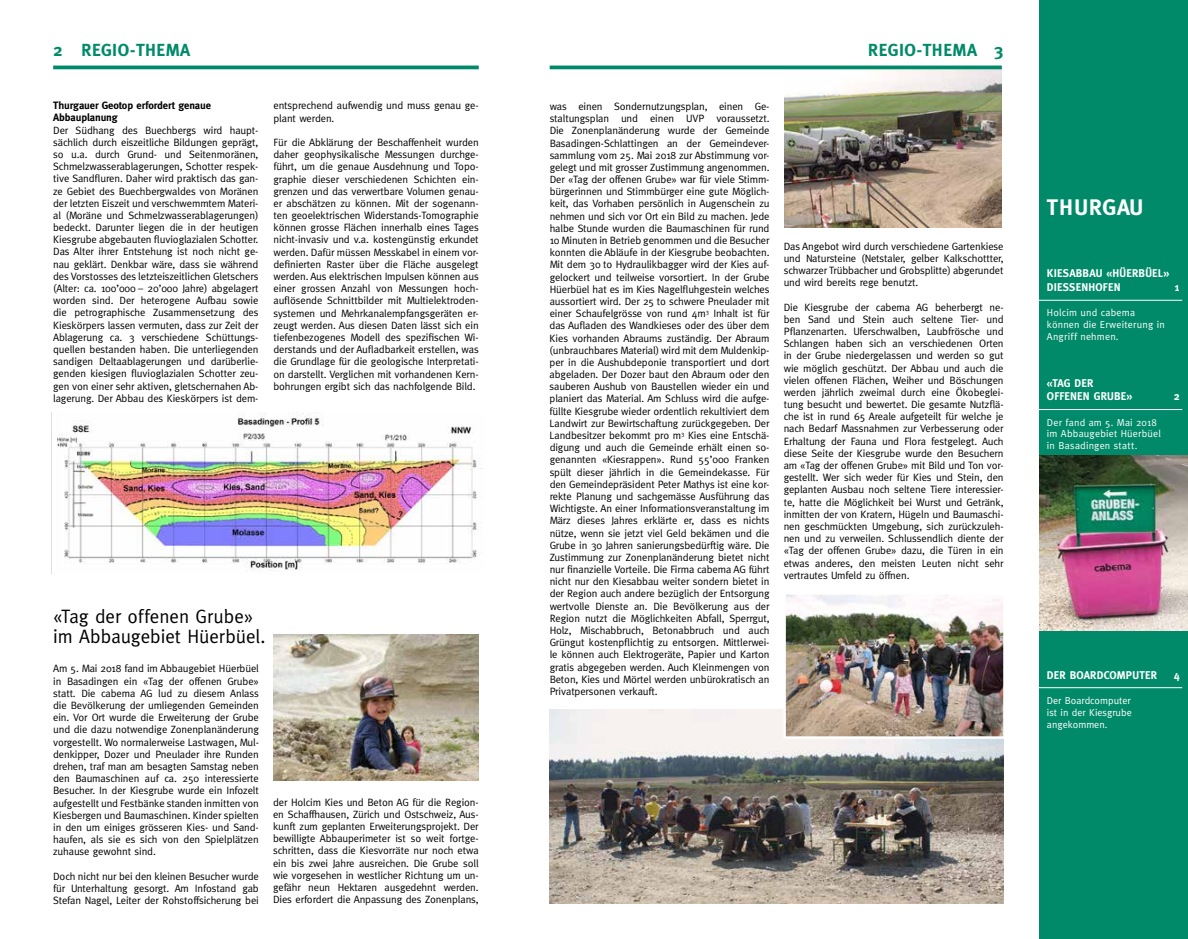
<style>
.page{position:relative;width:1188px;height:939px;background:#fff}
.page>*{position:absolute;margin:0;border:0;box-sizing:border-box;transform-origin:0 0}
.t1{font:700 22.5px "Meta";letter-spacing:.05em;color:#fff}
.t2{font:19.38px/20px "Meta";color:#000}
.t3{font:700 17.5px "Meta";letter-spacing:.025em;color:#008a69}
.t4{font:700 11.25px/13.5px "Meta";letter-spacing:.015em;color:#fff}
.t5{font:10.62px/12.1px "Meta";letter-spacing:-.01em;color:#000;text-align:justify}
.t6{font:700 10.62px/12.1px "Meta";letter-spacing:-.01em;color:#000}
.t7{font:10.12px/11.9px "Meta";letter-spacing:.015em;color:#fff}
</style>
<div class="page">
<div style="left:1038px;top:0;width:149px;height:939px;background:#008a69"></div>
<img style="left:783px;top:69px;width:218px;height:159px">
<hr style="left:53px;top:66px;width:425px;height:3px;background:#008a69">
<hr style="left:549px;top:66px;width:452px;height:3px;background:#008a69">
<hr style="left:1038px;top:300px;width:143px;height:1px;background:#fff">
<hr style="left:1038px;top:409px;width:143px;height:1px;background:#fff">
<hr style="left:1038px;top:687px;width:143px;height:1px;background:#fff">
<img style="left:1038px;top:456px;width:149px;height:175px">
<img style="left:57px;top:413px;width:425px;height:158px">
<img style="left:273px;top:635px;width:205px;height:146px">
<img style="left:549px;top:710px;width:454px;height:194px">
<img style="left:786px;top:595px;width:216px;height:141px">
<div style="left:783px;top:592px;width:222px;height:147px;border:2px solid #fff"></div>
<h3 class="t3" style="left:53px;top:40px;width:138px">2 REGIO-THEMA</h3>
<p class="t6" style="left:53px;top:99px;width:159px">Thurgauer Geotop erfordert genaue<br>Abbauplanung</p>
<p class="t5" style="left:53px;top:124px;width:207px">Der Südhang des Buechbergs wird haupt&shy;sächlich durch eiszeitliche Bildungen geprägt, so u.a. durch Grund- und Seitenmoränen, Schmelzwasserablagerungen, Schotter respek&shy;tive Sandfluren. Daher wird praktisch das gan&shy;ze Gebiet des Buechbergwaldes von Moränen der letzten Eiszeit und verschwemmtem Materi&shy;al (Moräne und Schmelzwasserablagerungen) bedeckt. Darunter liegen die in der heutigen Kiesgrube abgebauten fluvioglazialen Schotter.<br>Das Alter ihrer Entstehung ist noch nicht ge&shy;nau geklärt. Denkbar wäre, dass sie während des Vorstosses des letzteiszeitlichen Gletschers (Alter: ca. 100’000 – 20’000 Jahre) abgelagert worden sind. Der heterogene Aufbau sowie die petrographische Zusammensetzung des Kieskörpers lassen vermuten, dass zur Zeit der Ablagerung ca. 3 verschiedene Schüttungs&shy;quellen bestanden haben. Die unterliegenden sandigen Deltaablagerungen und darüberlie&shy;genden kiesigen fluvioglazialen Schotter zeu&shy;gen von einer sehr aktiven, gletschernahen Ab&shy;lagerung. Der Abbau des Kieskörpers ist dem-</p>
<p class="t5" style="left:273px;top:100px;width:207px">entsprechend aufwendig und muss genau ge&shy;plant werden.</p>
<p class="t5" style="left:273px;top:136px;width:207px">Für die Abklärung der Beschaffenheit wurden daher geophysikalische Messungen durchge&shy;führt, um die genaue Ausdehnung und Topo&shy;graphie dieser verschiedenen Schichten ein&shy;grenzen und das verwertbare Volumen genau&shy;er abschätzen zu können. Mit der sogenann&shy;ten geoelektrischen Widerstands-Tomographie können grosse Flächen innerhalb eines Tages nicht-invasiv und v.a. kostengünstig erkundet werden. Dafür müssen Messkabel in einem vor&shy;definierten Raster über die Fläche ausgelegt werden. Aus elektrischen Impulsen können aus einer grossen Anzahl von Messungen hoch&shy;auflösende Schnittbilder mit Multielektroden&shy;systemen und Mehrkanalempfangsgeräten er&shy;zeugt werden. Aus diesen Daten lässt sich ein tiefenbezogenes Modell des spezifischen Wi&shy;derstands und der Aufladbarkeit erstellen, was die Grundlage für die geologische Interpretati&shy;on darstellt. Verglichen mit vorhandenen Kern&shy;bohrungen ergibt sich das nachfolgende Bild.</p>
<h2 class="t2" style="left:53px;top:606px;width:214px">«Tag der offenen Grube» im Abbaugebiet Hüerbüel.</h2>
<p class="t5" style="left:53px;top:663px;width:207px">Am 5. Mai 2018 fand im Abbaugebiet Hüerbüel in Basadingen ein «Tag der offenen Grube» statt. Die cabema AG lud zu diesem Anlass die Bevölkerung der umliegenden Gemeinden ein. Vor Ort wurde die Erweiterung der Grube und die dazu notwendige Zonenplanänderung vorgestellt. Wo normalerweise Lastwagen, Mul&shy;denkipper, Dozer und Pneulader ihre Runden drehen, traf man am besagten Samstag neben den Baumaschinen auf ca. 250 interessierte Besucher. In der Kiesgrube wurde ein Infozelt aufgestellt und Festbänke standen inmitten von Kiesbergen und Baumaschinen. Kinder spielten in den um einiges grösseren Kies- und Sand&shy;haufen, als sie es sich von den Spielplätzen zuhause gewohnt sind.</p>
<p class="t5" style="left:53px;top:870px;width:207px">Doch nicht nur bei den kleinen Besucher wurde für Unterhaltung gesorgt. Am Infostand gab Stefan Nagel, Leiter der Rohstoffsicherung bei</p>
<p class="t5" style="left:273px;top:796px;width:207px">der Holcim Kies und Beton AG für die Region&shy;en Schaffhausen, Zürich und Ostschweiz, Aus&shy;kunft zum geplanten Erweiterungsprojekt. Der bewilligte Abbauperimeter ist so weit fortge&shy;schritten, dass die Kiesvorräte nur noch etwa ein bis zwei Jahre ausreichen. Die Grube soll wie vorgesehen in westlicher Richtung um un&shy;gefähr neun Hektaren ausgedehnt werden.<br>Dies erfordert die Anpassung des Zonenplans,</p>
<h3 class="t3" style="left:868px;top:40px;width:137px">REGIO-THEMA 3</h3>
<p class="t5" style="left:549px;top:100px;width:221px">was einen Sondernutzungsplan, einen Ge&shy;staltungsplan und einen UVP voraussetzt.<br>Die Zonenplanänderung wurde der Gemeinde Basadingen-Schlattingen an der Gemeindever&shy;sammlung vom 25. Mai 2018 zur Abstimmung vor&shy;gelegt und mit grosser Zustimmung angenommen.<br>Der «Tag der offenen Grube» war für viele Stimm&shy;bürgerinnen und Stimmbürger eine gute Möglich&shy;keit, das Vorhaben persönlich in Augenschein zu nehmen und sich vor Ort ein Bild zu machen. Jede halbe Stunde wurden die Baumaschinen für rund 10 Minuten in Betrieb genommen und die Besucher konnten die Abläufe in der Kiesgrube beobachten.<br>Mit dem 30 to Hydraulikbagger wird der Kies auf&shy;gelockert und teilweise vorsortiert. In der Grube Hüerbüel hat es im Kies Nagelfluhgestein welches aussortiert wird. Der 25 to schwere Pneulader mit einer Schaufelgrösse von rund 4m<sup>3</sup> Inhalt ist für das Aufladen des Wandkieses oder des über dem Kies vorhanden Abraums zuständig. Der Abraum (unbrauchbares Material) wird mit dem Muldenkip&shy;per in die Aushubdeponie transportiert und dort abgeladen. Der Dozer baut den Abraum oder den sauberen Aushub von Baustellen wieder ein und planiert das Material. Am Schluss wird die aufge&shy;füllte Kiesgrube wieder ordentlich rekultiviert dem Landwirt zur Bewirtschaftung zurückgegeben. Der Landbesitzer bekommt pro m<sup>3</sup> Kies eine Entschä&shy;digung und auch die Gemeinde erhält einen so&shy;genannten «Kiesrappen». Rund 55’000 Franken spült dieser jährlich in die Gemeindekasse. Für den Gemeindepräsident Peter Mathys ist eine kor&shy;rekte Planung und sachgemässe Ausführung das Wichtigste. An einer Informationsveranstaltung im März dieses Jahres erklärte er, dass es nichts nütze, wenn sie jetzt viel Geld bekämen und die Grube in 30 Jahren sanierungsbedürftig wäre. Die Zustimmung zur Zonenplanänderung bietet nicht nur finanzielle Vorteile. Die Firma cabema AG führt nicht nur den Kiesabbau weiter sondern bietet in der Region auch andere bezüglich der Entsorgung wertvolle Dienste an. Die Bevölkerung aus der Region nutzt die Möglichkeiten Abfall, Sperrgut, Holz, Mischabbruch, Betonabbruch und auch Grüngut kostenpflichtig zu entsorgen. Mittlerwei&shy;le können auch Elektrogeräte, Papier und Karton gratis abgegeben werden. Auch Kleinmengen von Beton, Kies und Mörtel werden unbürokratisch an Privatpersonen verkauft.</p>
<p class="t5" style="left:783px;top:240px;width:221px">Das Angebot wird durch verschiedene Gartenkiese und Natursteine (Netstaler, gelber Kalkschottter, schwarzer Trübbacher und Grobsplitte) abgerundet und wird bereits rege benutzt.</p>
<p class="t5" style="left:783px;top:301px;width:221px">Die Kiesgrube der cabema AG beherbergt ne&shy;ben Sand und Stein auch seltene Tier- und Pflanzenarten. Uferschwalben, Laubfrösche und Schlangen haben sich an verschiedenen Orten in der Grube niedergelassen und werden so gut wie möglich geschützt. Der Abbau und auch die vielen offenen Flächen, Weiher und Böschungen werden jährlich zweimal durch eine Ökobeglei&shy;tung besucht und bewertet. Die gesamte Nutzflä&shy;che ist in rund 65 Areale aufgeteilt für welche je nach Bedarf Massnahmen zur Verbesserung oder Erhaltung der Fauna und Flora festgelegt. Auch diese Seite der Kiesgrube wurde den Besuchern am «Tag der offenen Grube» mit Bild und Ton vor&shy;gestellt. Wer sich weder für Kies und Stein, den geplanten Ausbau noch seltene Tiere interessier&shy;te, hatte die Möglichkeit bei Wurst und Getränk, inmitten der von Kratern, Hügeln und Baumaschi&shy;nen geschmückten Umgebung, sich zurückzuleh&shy;nen und zu verweilen. Schlussendlich diente der «Tag der offenen Grube» dazu, die Türen in ein etwas anderes, den meisten Leuten nicht sehr vertrautes Umfeld zu öffnen.</p>
<h1 class="t1" style="left:1046px;top:194px;width:98px">THURGAU</h1>
<p class="t4" style="left:1046px;top:266px;width:124px">KIESABBAU «HÜERBÜEL»<br>DIESSENHOFEN</p>
<p class="t4" style="left:1174px;top:280px;width:6px">1</p>
<p class="t7" style="left:1046px;top:306px;width:119px">Holcim und cabema können die Erweiterung in<br>Angriff nehmen.</p>
<p class="t4" style="left:1046px;top:376px;width:87px">«TAG DER<br>OFFENEN GRUBE»</p>
<p class="t7" style="left:1046px;top:416px;width:116px">Der fand am 5. Mai 2018 im Abbaugebiet Hüerbüel in Basadingen statt.</p>
<p class="t4" style="left:1173px;top:390px;width:7px">2</p>
<p class="t4" style="left:1046px;top:668px;width:112px">DER BOARDCOMPUTER</p>
<p class="t4" style="left:1173px;top:668px;width:7px">4</p>
<p class="t7" style="left:1046px;top:695px;width:86px;text-align:justify">Der Boardcomputer ist in der Kiesgrube angekommen.</p>
</div>
